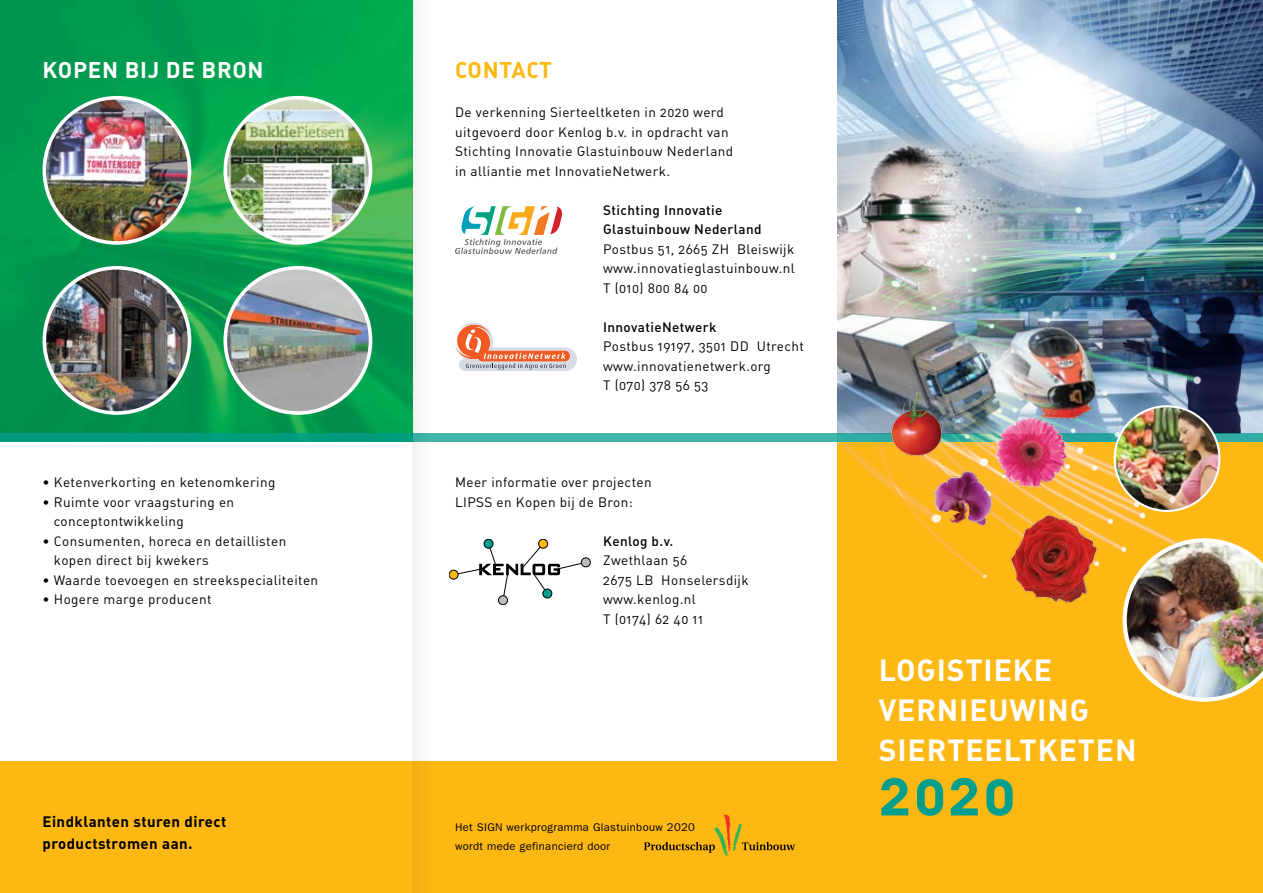
<style>
.page{position:relative;width:1263px;height:893px;background:#fff}
.page>*{position:absolute;margin:0;border:0;box-sizing:border-box;transform-origin:0 0}
.t1{font:60.3px "DIN Bold Alternate";color:#009e8d}
.t2{font:30.15px/40.2px "DIN Bold Alternate";letter-spacing:.03em;color:#fff}
.t3{font:22.5px "DIN Bold Alternate";letter-spacing:.03em;color:#fff}
.t4{font:22.5px "DIN Bold Alternate";letter-spacing:.02em;color:#fdb813}
.t5{font:15px/22.5px "DIN Bold Alternate";letter-spacing:.03em;color:#000}
.t6{font:13.5px/19.5px "DIN Regular Alternate";letter-spacing:.03em;color:#000}
.t7{font:13.5px/19.5px "DIN Medium Alternate";letter-spacing:.03em;color:#000}
.t8{font:11.25px/19.5px "Franklin Gothic";letter-spacing:.03em;color:#000}
</style>
<div class="page">
<img style="left:838px;top:0;width:425px;height:113px">
<div style="left:838px;top:442px;width:425px;height:451px;background:#fdb813"></div>
<div style="left:0;top:761px;width:838px;height:132px;background:#fdb813"></div>
<img style="left:0;top:0;width:412px;height:434px">
<svg style="left:0;top:434px;width:838px;height:8px;background:#1fa892"></svg>
<img style="left:44px;top:98px;width:146px;height:145px;border-radius:73px">
<div style="left:43px;top:96px;width:148px;height:149px;border:4px solid #fff;border-radius:50%"></div>
<img style="left:44px;top:268px;width:146px;height:145px;border-radius:73px">
<div style="left:43px;top:266px;width:148px;height:149px;border:4px solid #fff;border-radius:50%"></div>
<img style="left:225px;top:98px;width:145px;height:145px;border-radius:73px">
<div style="left:223px;top:96px;width:149px;height:149px;border:4px solid #fff;border-radius:50%"></div>
<img style="left:225px;top:268px;width:145px;height:145px;border-radius:73px">
<div style="left:223px;top:266px;width:149px;height:149px;border:4px solid #fff;border-radius:50%"></div>
<svg style="left:644px;top:815px;width:151px;height:41px"></svg>
<svg style="left:455px;top:206px;width:107px;height:48px"></svg>
<svg style="left:455px;top:323px;width:122px;height:48px"></svg>
<svg style="left:449px;top:539px;width:137px;height:66px"></svg>
<div style="left:581px;top:558px;width:9px;height:9px;background:#bcbdc0;border-radius:50%"></div>
<div style="left:581px;top:558px;width:9px;height:9px;border:1px solid #000;border-radius:50%"></div>
<img style="left:1123px;top:634px;width:140px;height:68px">
<img style="left:838px;top:113px;width:425px;height:521px">
<img style="left:1001px;top:505px;width:104px;height:103px">
<img style="left:920px;top:468px;width:88px;height:59px">
<img style="left:924px;top:304px;width:192px;height:141px">
<img style="left:985px;top:434px;width:89px;height:64px">
<img style="left:838px;top:313px;width:260px;height:121px">
<img style="left:883px;top:388px;width:65px;height:70px">
<svg style="left:412px;top:0;width:27px;height:893px"></svg>
<h3 class="t3" style="left:43px;top:56px;width:223px">KOPEN BIJ DE BRON</h3>
<p class="t6" style="left:43px;top:472px;width:234px">• Ketenverkorting en ketenomkering</p>
<p class="t6" style="left:54px;top:492px;width:182px;text-indent:-11px">• Ruimte voor vraagsturing en conceptontwikkeling</p>
<p class="t6" style="left:54px;top:531px;width:234px;text-indent:-11px">• Consumenten, horeca en detaillisten kopen direct bij kwekers</p>
<p class="t6" style="left:43px;top:570px;width:277px">• Waarde toevoegen en streekspecialiteiten</p>
<p class="t6" style="left:43px;top:589px;width:171px">• Hogere marge producent</p>
<p class="t5" style="left:43px;top:810px;width:185px">EINDKLANTEN STUREN DIRECT<br>PRODUCTSTROMEN AAN.</p>
<h3 class="t4" style="left:455px;top:56px;width:99px">CONTACT</h3>
<p class="t6" style="left:455px;top:103px;width:280px">De verkenning Sierteeltketen in 2020 werd uitgevoerd door Kenlog b.v. in opdracht van Stichting Innovatie Glastuinbouw Nederland in alliantie met InnovatieNetwerk.</p>
<p class="t7" style="left:603px;top:200px;width:160px">Stichting Innovatie<br>Glastuinbouw Nederland</p>
<p class="t6" style="left:603px;top:239px;width:193px;text-align:justify">Postbus 51, 2665 ZH Bleiswijk www.innovatieglastuinbouw.nl T (010) 800 84 00</p>
<p class="t7" style="left:603px;top:317px;width:115px">InnovatieNetwerk</p>
<p class="t6" style="left:603px;top:337px;width:202px">Postbus 19197, 3501 DD Utrecht www.innovatienetwerk.org<br>T (070) 378 56 53</p>
<p class="t6" style="left:455px;top:472px;width:198px">Meer informatie over projecten<br>LIPSS en Kopen bij de Bron:</p>
<p class="t7" style="left:603px;top:531px;width:72px">Kenlog b.v.</p>
<p class="t6" style="left:603px;top:550px;width:147px">Zwethlaan 56<br>2675 LB Honselersdijk www.kenlog.nl<br>T (0174) 62 40 11</p>
<p class="t8" style="left:455px;top:817px;width:241px">Het SIGN werkprogramma Glastuinbouw 2020 wordt mede gefinancierd door</p>
<h2 class="t2" style="left:879px;top:648px;width:259px">LOGISTIEKE<br>VERNIEUWING<br>SIERTEELTKETEN</h2>
<h1 class="t1" style="left:879px;top:754px;width:139px">2020</h1>
</div>
